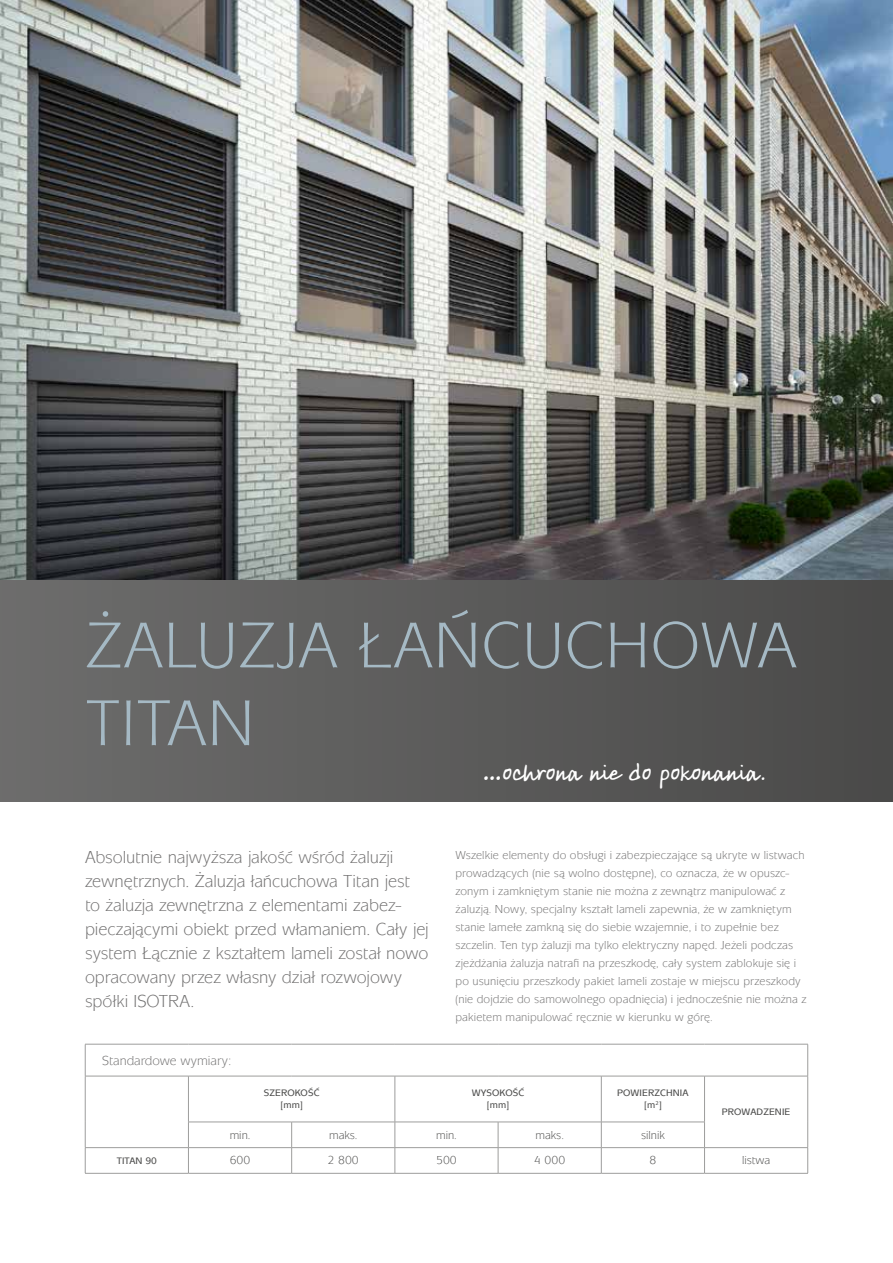
<style>
.page{position:relative;width:893px;height:1263px;background:#fff}
.page>*{position:absolute;margin:0;border:0;box-sizing:border-box;transform-origin:0 0}
.t1{font:67.05px/77.8px "Mixage Itc TOT";letter-spacing:.015em;color:#a5b9c4}
.t2{font:700 24px "Claudias Hand Pro";color:#fff}
.t3{font:18px/24px "Mixage Itc TOT";letter-spacing:-.005em;color:#706f6f}
.t4{font:13.5px "Mixage Itc TOT";color:#706f6f}
.t5{font:12px/18px "Mixage Itc TOT";letter-spacing:.01em;color:#706f6f}
.t6{font:12px "Mixage Itc TOT";color:#4d4d4c}
.t7{font:500 9.75px/11.7px "Mixage Itc TOT";letter-spacing:.015em;color:#4d4d4c;text-align:center}
</style>
<div class="page">
<div style="left:0;top:460px;width:893px;height:341px;background:linear-gradient(to right,#6d6d6c,#4a4a49)"></div>
<img style="left:0;top:0;width:893px;height:579px">
<hr style="left:85px;top:1044px;width:103px;height:1px;background:#9d9d9c">
<hr style="left:85px;top:1044px;width:1px;height:32px;background:#9d9d9c">
<hr style="left:188px;top:1044px;width:104px;height:1px;background:#9d9d9c">
<hr style="left:292px;top:1044px;width:103px;height:1px;background:#9d9d9c">
<hr style="left:395px;top:1044px;width:103px;height:1px;background:#9d9d9c">
<hr style="left:498px;top:1044px;width:103px;height:1px;background:#9d9d9c">
<hr style="left:601px;top:1044px;width:103px;height:1px;background:#9d9d9c">
<hr style="left:704px;top:1044px;width:104px;height:1px;background:#9d9d9c">
<hr style="left:807px;top:1044px;width:1px;height:32px;background:#9d9d9c">
<hr style="left:85px;top:1076px;width:103px;height:1px;background:#9d9d9c">
<hr style="left:85px;top:1076px;width:1px;height:46px;background:#9d9d9c">
<hr style="left:188px;top:1076px;width:104px;height:1px;background:#9d9d9c">
<hr style="left:188px;top:1076px;width:1px;height:46px;background:#9d9d9c">
<hr style="left:292px;top:1076px;width:103px;height:1px;background:#9d9d9c">
<hr style="left:395px;top:1076px;width:103px;height:1px;background:#9d9d9c">
<hr style="left:395px;top:1076px;width:1px;height:46px;background:#9d9d9c">
<hr style="left:498px;top:1076px;width:103px;height:1px;background:#9d9d9c">
<hr style="left:601px;top:1076px;width:103px;height:1px;background:#9d9d9c">
<hr style="left:601px;top:1076px;width:1px;height:46px;background:#9d9d9c">
<hr style="left:704px;top:1076px;width:104px;height:1px;background:#9d9d9c">
<hr style="left:704px;top:1076px;width:1px;height:46px;background:#9d9d9c">
<hr style="left:807px;top:1076px;width:1px;height:46px;background:#9d9d9c">
<hr style="left:188px;top:1122px;width:104px;height:1px;background:#9d9d9c">
<hr style="left:292px;top:1122px;width:103px;height:1px;background:#9d9d9c">
<hr style="left:395px;top:1122px;width:103px;height:1px;background:#9d9d9c">
<hr style="left:498px;top:1122px;width:103px;height:1px;background:#9d9d9c">
<hr style="left:601px;top:1122px;width:104px;height:1px;background:#9d9d9c">
<hr style="left:85px;top:1147px;width:103px;height:1px;background:#9d9d9c">
<svg style="left:85px;top:1122px;width:1px;height:51px"></svg>
<hr style="left:188px;top:1147px;width:104px;height:1px;background:#9d9d9c">
<svg style="left:188px;top:1122px;width:1px;height:51px"></svg>
<hr style="left:292px;top:1147px;width:103px;height:1px;background:#9d9d9c">
<svg style="left:291px;top:1122px;width:1px;height:51px"></svg>
<hr style="left:395px;top:1147px;width:103px;height:1px;background:#9d9d9c">
<svg style="left:395px;top:1122px;width:1px;height:51px"></svg>
<hr style="left:498px;top:1147px;width:103px;height:1px;background:#9d9d9c">
<svg style="left:498px;top:1122px;width:1px;height:51px"></svg>
<hr style="left:601px;top:1147px;width:103px;height:1px;background:#9d9d9c">
<svg style="left:601px;top:1122px;width:1px;height:51px"></svg>
<hr style="left:704px;top:1147px;width:104px;height:1px;background:#9d9d9c">
<svg style="left:704px;top:1122px;width:1px;height:51px"></svg>
<svg style="left:807px;top:1122px;width:1px;height:51px"></svg>
<hr style="left:85px;top:1173px;width:103px;height:1px;background:#9d9d9c">
<hr style="left:188px;top:1173px;width:104px;height:1px;background:#9d9d9c">
<hr style="left:292px;top:1173px;width:103px;height:1px;background:#9d9d9c">
<hr style="left:395px;top:1173px;width:103px;height:1px;background:#9d9d9c">
<hr style="left:498px;top:1173px;width:103px;height:1px;background:#9d9d9c">
<hr style="left:601px;top:1173px;width:103px;height:1px;background:#9d9d9c">
<hr style="left:704px;top:1173px;width:104px;height:1px;background:#9d9d9c">
<h1 class="t1" style="left:86px;top:607px;width:713px">ŻALUZJA ŁAŃCUCHOWA<br>TITAN</h1>
<h2 class="t2" style="left:483px;top:757px;width:284px">…ochrona nie do pokonania.</h2>
<p class="t3" style="left:85px;top:845px;width:345px">Absolutnie najwyższa jakość wśród żaluzji zewnętrznych. Żaluzja łańcuchowa Titan jest to żaluzja zewnętrzna z elementami zabez&shy;pieczającymi obiekt przed włamaniem. Cały jej system Łącznie z kształtem lameli został nowo opracowany przez własny dział rozwojowy spółki ISOTRA.</p>
<p class="t5" style="left:455px;top:846px;width:353px">Wszelkie elementy do obsługi i zabezpieczające są ukryte w listwach prowadzących (nie są wolno dostępne), co oznacza, że w opuszc&shy;zonym i zamkniętym stanie nie można z zewnątrz manipulować z żaluzją. Nowy, specjalny kształt lameli zapewnia, że w zamkniętym stanie lamełe zamkną się do siebie wzajemnie, i to zupełnie bez szczelin. Ten typ żaluzji ma tylko elektryczny napęd. Jeżeli podczas zjeżdżania żaluzja natrafi na przeszkodę, cały system zablokuje się i po usunięciu przeszkody pakiet lameli zostaje w miejscu przeszkody (nie dojdzie do samowolnego opadnięcia) i jednocześnie nie można z pakietem manipulować ręcznie w kierunku w górę.</p>
<p class="t4" style="left:102px;top:1053px;width:130px">Standardowe wymiary:</p>
<p class="t7" style="left:264px;top:1087px;width:57px">SZEROKOŚĆ [mm]</p>
<p class="t7" style="left:472px;top:1087px;width:54px">WYSOKOŚĆ [mm]</p>
<p class="t7" style="left:617px;top:1087px;width:73px">POWIERZCHNIA [m<sup>2</sup>]</p>
<p class="t6" style="left:230px;top:1128px;width:22px">min.</p>
<p class="t6" style="left:329px;top:1128px;width:30px">maks.</p>
<p class="t6" style="left:436px;top:1128px;width:22px">min.</p>
<p class="t6" style="left:535px;top:1128px;width:30px">maks.</p>
<p class="t6" style="left:641px;top:1128px;width:25px">silnik</p>
<p class="t7" style="left:722px;top:1106px;width:70px">PROWADZENIE</p>
<p class="t7" style="left:117px;top:1155px;width:42px">TITAN 90</p>
<p class="t6" style="left:230px;top:1154px;width:22px">600</p>
<p class="t6" style="left:328px;top:1154px;width:33px">2 800</p>
<p class="t6" style="left:436px;top:1154px;width:22px">500</p>
<p class="t6" style="left:534px;top:1154px;width:33px">4 000</p>
<p class="t6" style="left:649px;top:1154px;width:8px">8</p>
<p class="t6" style="left:742px;top:1154px;width:29px">listwa</p>
</div>
